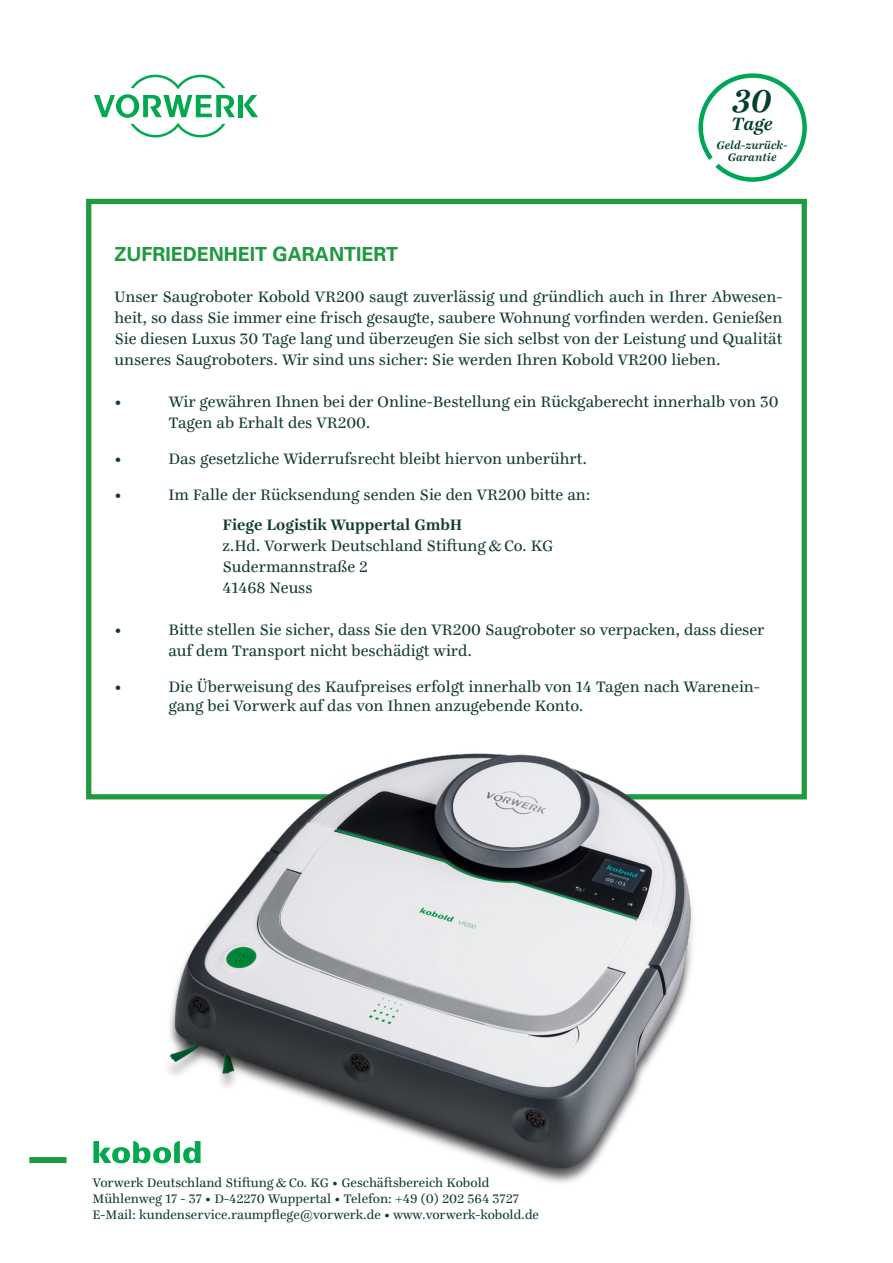
<style>
.page{position:relative;width:893px;height:1263px;background:#fff}
.page>*{position:absolute;margin:0;border:0;box-sizing:border-box;transform-origin:0 0}
.t1{font:italic 700 34.5px "Ingeborg";color:#073e2b}
.t2{font:700 19.5px "Univers LT";color:#209a41}
.t3{font:italic 700 19.5px "Ingeborg";color:#073e2b}
.t4{font:16.5px/21px "Ingeborg";color:#113c2b}
.t5{font:700 16.5px "Ingeborg";color:#113c2b}
.t6{font:13.5px "Ingeborg";color:#0d3c2c}
.t7{font:italic 700 12px/12.8px "Ingeborg";color:#073e2b;text-align:center}
</style>
<div class="page">
<div style="left:86px;top:199px;width:721px;height:600px;border:5px solid #209a41"></div>
<svg style="left:244px;top:95px;width:14px;height:22px"></svg>
<div style="left:238px;top:95px;width:5px;height:22px;background:#00a94e"></div>
<svg style="left:94px;top:75px;width:141px;height:62px"></svg>
<svg style="left:93px;top:1141px;width:61px;height:22px"></svg>
<div style="left:29px;top:1157px;width:38px;height:6px;background:#209a41"></div>
<img style="left:154px;top:753px;width:551px;height:430px">
<svg style="left:698px;top:74px;width:108px;height:108px"></svg>
<h1 class="t1" style="left:733px;top:80px;width:41px">30</h1>
<p class="t3" style="left:731px;top:112px;width:43px">Tage</p>
<p class="t7" style="left:716px;top:138px;width:73px">Geld-zurück-<br>Garantie</p>
<p class="t2" style="left:114px;top:242px;width:285px">ZUFRIEDENHEIT GARANTIERT</p>
<p class="t4" style="left:114px;top:286px;width:669px;text-align:justify">Unser Saugroboter Kobold VR200 saugt zuverlässig und gründlich auch in Ihrer Abwesen&shy;heit, so dass Sie immer eine frisch gesaugte, saubere Wohnung vorfinden werden. Genießen Sie diesen Luxus 30 Tage lang und überzeugen Sie sich selbst von der Leistung und Qualität unseres Saugroboters. Wir sind uns sicher: Sie werden Ihren Kobold VR200 lieben.</p>
<p class="t4" style="left:114px;top:391px;width:9px">•</p>
<p class="t4" style="left:168px;top:391px;width:612px">Wir gewähren Ihnen bei der Online-Bestellung ein Rückgaberecht innerhalb von 30<br>Tagen ab Erhalt des VR200.</p>
<p class="t4" style="left:114px;top:448px;width:9px">•</p>
<p class="t4" style="left:168px;top:448px;width:420px">Das gesetzliche Widerrufsrecht bleibt hiervon unberührt.</p>
<p class="t4" style="left:114px;top:484px;width:9px">•</p>
<p class="t4" style="left:168px;top:484px;width:423px">Im Falle der Rücksendung senden Sie den VR200 bitte an:</p>
<p class="t5" style="left:222px;top:514px;width:241px">Fiege Logistik Wuppertal GmbH</p>
<p class="t4" style="left:222px;top:535px;width:332px">z.Hd. Vorwerk Deutschland Stiftung &amp; Co. KG</p>
<p class="t4" style="left:222px;top:556px;width:147px">Sudermannstraße 2</p>
<p class="t4" style="left:222px;top:577px;width:92px">41468 Neuss</p>
<p class="t4" style="left:114px;top:619px;width:9px">•</p>
<p class="t4" style="left:168px;top:619px;width:597px">Bitte stellen Sie sicher, dass Sie den VR200 Saugroboter so verpacken, dass dieser</p>
<p class="t4" style="left:168px;top:640px;width:305px">auf dem Transport nicht beschädigt wird.</p>
<p class="t4" style="left:114px;top:676px;width:9px">•</p>
<p class="t4" style="left:168px;top:676px;width:593px;line-height:19.8px">Die Überweisung des Kaufpreises erfolgt innerhalb von 14 Tagen nach Warenein&shy;gang bei Vorwerk auf das von Ihnen anzugebende Konto.</p>
<p class="t6" style="left:92px;top:1175px;width:398px">Vorwerk Deutschland Stiftung &amp; Co. KG • Geschäftsbereich Kobold</p>
<p class="t6" style="left:92px;top:1191px;width:428px">Mühlenweg 17 - 37 • D-42270 Wuppertal • Telefon: +49 (0) 202 564 3727</p>
<p class="t6" style="left:92px;top:1207px;width:448px">E-Mail: kundenservice.raumpflege@vorwerk.de • www.vorwerk-kobold.de</p>
</div>
